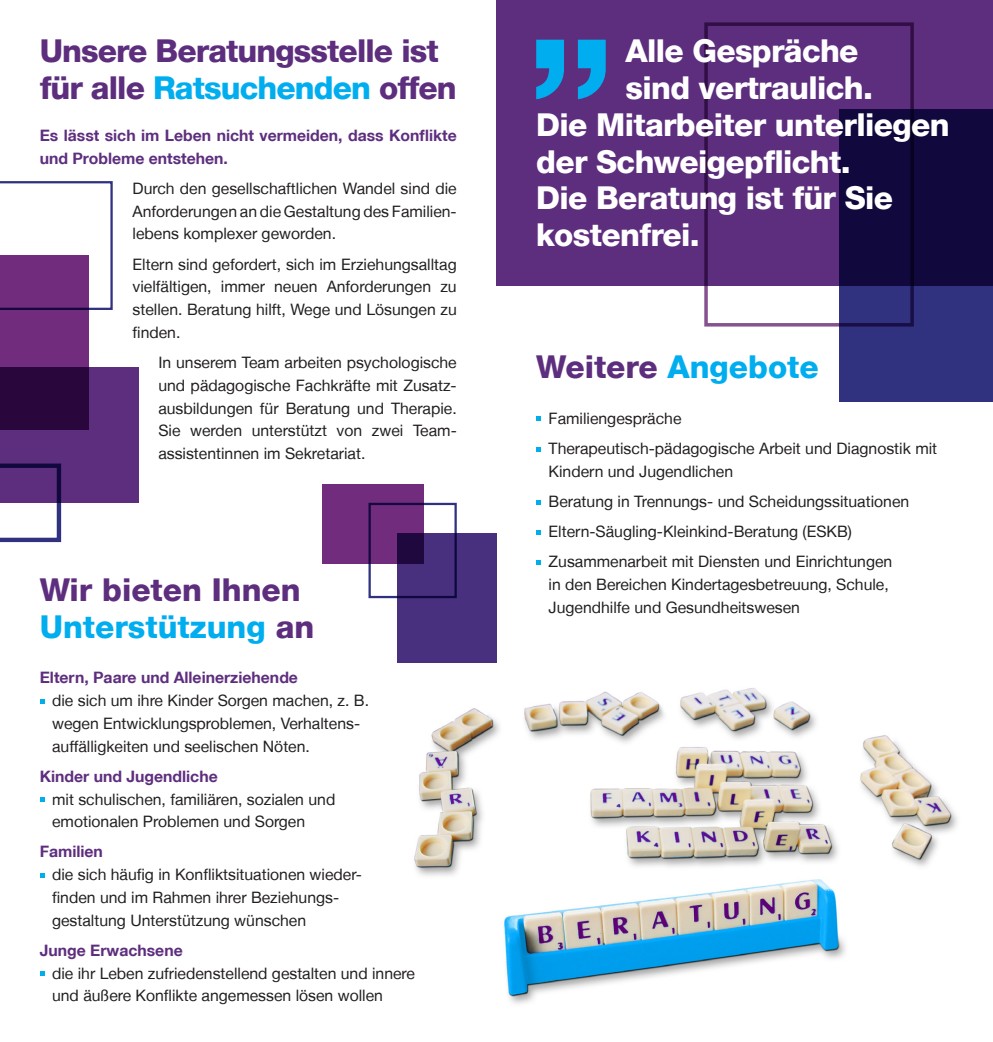
<style>
.page{position:relative;width:993px;height:1042px;background:#fff}
.page>*{position:absolute;margin:0;border:0;box-sizing:border-box;transform-origin:0 0}
.t1{font:800 31.5px "Helvetica Neue LT";letter-spacing:-.02em;color:#fff}
.t2{font:800 31.5px/36.8px "Helvetica Neue LT";letter-spacing:-.03em;color:#5e2e7e}
.t3{font:800 31.5px/36.8px "Helvetica Neue LT";color:#5e2e7e}
.t4{font:800 31.5px "Helvetica Neue LT";color:#00aeef}
.t5{font:15.75px/22.8px "Helvetica Neue LT";color:#231f20}
.t6{font:700 15.75px/22.8px "Helvetica Neue LT";color:#5e2e7e}
.s1{color:#00aeef}
.s2{color:#5e2e7e}
</style>
<div class="page">
<div style="left:496px;top:0;width:496px;height:286px;background:#5e2e7e"></div>
<svg style="left:838px;top:109px;width:154px;height:293px;background:#1d1857"></svg>
<img style="left:414px;top:688px;width:543px;height:316px">
<div style="left:704px;top:22px;width:209px;height:304px;border:4px solid #85518e"></div>
<svg style="left:536px;top:40px;width:69px;height:59px"></svg>
<svg style="left:40px;top:699px;width:5px;height:4px"></svg>
<svg style="left:40px;top:797px;width:5px;height:5px"></svg>
<svg style="left:40px;top:873px;width:5px;height:5px"></svg>
<svg style="left:40px;top:971px;width:5px;height:5px"></svg>
<svg style="left:536px;top:416px;width:5px;height:5px"></svg>
<svg style="left:536px;top:447px;width:5px;height:4px"></svg>
<svg style="left:536px;top:500px;width:5px;height:4px"></svg>
<svg style="left:536px;top:530px;width:5px;height:5px"></svg>
<svg style="left:536px;top:560px;width:5px;height:5px"></svg>
<div style="left:0;top:255px;width:88px;height:174px;background:#712c7d"></div>
<svg style="left:0;top:367px;width:138px;height:136px;background:#4b2067"></svg>
<svg style="left:0;top:463px;width:61px;height:79px"></svg>
<svg style="left:0;top:181px;width:113px;height:129px"></svg>
<div style="left:322px;top:485px;width:102px;height:79px;background:#712c7d"></div>
<div style="left:397px;top:534px;width:99px;height:129px;background:#48307e"></div>
<div style="left:368px;top:503px;width:88px;height:95px;border:2px solid #30317f"></div>
<h1 class="t2" style="left:40px;top:33px;width:418px">Unsere Beratungsstelle ist für alle <span class="s1">Ratsuchenden</span> offen</h1>
<p class="t6" style="left:40px;top:124px;width:418px">Es lässt sich im Leben nicht vermeiden, dass Konflikte und Probleme entstehen.</p>
<p class="t5" style="left:132px;top:177px;width:325px;text-align:justify">Durch den gesellschaftlichen Wandel sind die Anforderungen an die Gestaltung des Familien&shy;lebens komplexer geworden.</p>
<p class="t5" style="left:132px;top:252px;width:325px;text-align:justify">Eltern sind gefordert, sich im Erziehungsalltag vielfältigen, immer neuen Anforderungen zu stellen. Beratung hilft, Wege und Lösungen zu finden.</p>
<p class="t5" style="left:158px;top:351px;width:300px;text-align:justify">In unserem Team arbeiten psychologische und pädagogische Fachkräfte mit Zusatz&shy;ausbildungen für Beratung und Therapie.<br>Sie werden unterstützt von zwei Team&shy;assistentinnen im Sekretariat.</p>
<h1 class="t3" style="left:40px;top:571px;width:276px">Wir bieten Ihnen<br><span class="s1">Unterstützung</span> an</h1>
<p class="t6" style="left:40px;top:666px;width:260px">Eltern, Paare und Alleinerziehende</p>
<p class="t5" style="left:52px;top:689px;width:318px">die sich um ihre Kinder Sorgen machen, z. B. wegen Entwicklungsproblemen, Verhaltens&shy;auffälligkeiten und seelischen Nöten.</p>
<p class="t6" style="left:40px;top:764px;width:179px">Kinder und Jugendliche</p>
<p class="t5" style="left:52px;top:787px;width:284px">mit schulischen, familiären, sozialen und emotionalen Problemen und Sorgen</p>
<p class="t6" style="left:40px;top:840px;width:65px">Familien</p>
<p class="t5" style="left:52px;top:863px;width:311px">die sich häufig in Konfliktsituationen wieder&shy;finden und im Rahmen ihrer Beziehungs&shy;gestaltung Unterstützung wünschen</p>
<p class="t6" style="left:40px;top:938px;width:144px">Junge Erwachsene</p>
<p class="t5" style="left:52px;top:961px;width:364px">die ihr Leben zufriedenstellend gestalten und innere und äußere Konflikte angemessen lösen wollen</p>
<h1 class="t1" style="left:625px;top:32px;width:234px">Alle Gespräche</h1>
<h1 class="t1" style="left:625px;top:69px;width:249px">sind vertraulich.</h1>
<h1 class="t1" style="left:536px;top:106px;width:414px">Die Mitarbeiter unterliegen</h1>
<h1 class="t1" style="left:536px;top:143px;width:316px">der Schweigepflicht.</h1>
<h1 class="t1" style="left:536px;top:179px;width:358px">Die Beratung ist für Sie</h1>
<h1 class="t1" style="left:536px;top:216px;width:165px">kostenfrei.</h1>
<h1 class="t4" style="left:536px;top:348px;width:284px"><span class="s2">Weitere</span> Angebote</h1>
<p class="t5" style="left:548px;top:403px;width:390px;line-height:30.3px">Familiengespräche<br>Therapeutisch-pädagogische Arbeit und Diagnostik mit</p>
<p class="t5" style="left:548px;top:456px;width:362px;line-height:30.3px">Kindern und Jugendlichen<br>Beratung in Trennungs- und Scheidungssituationen Eltern-Säugling-Kleinkind-Beratung (ESKB)<br>Zusammenarbeit mit Diensten und Einrichtungen</p>
<p class="t5" style="left:548px;top:573px;width:341px">in den Bereichen Kindertagesbetreuung, Schule,<br>Jugendhilfe und Gesundheitswesen</p>
</div>
